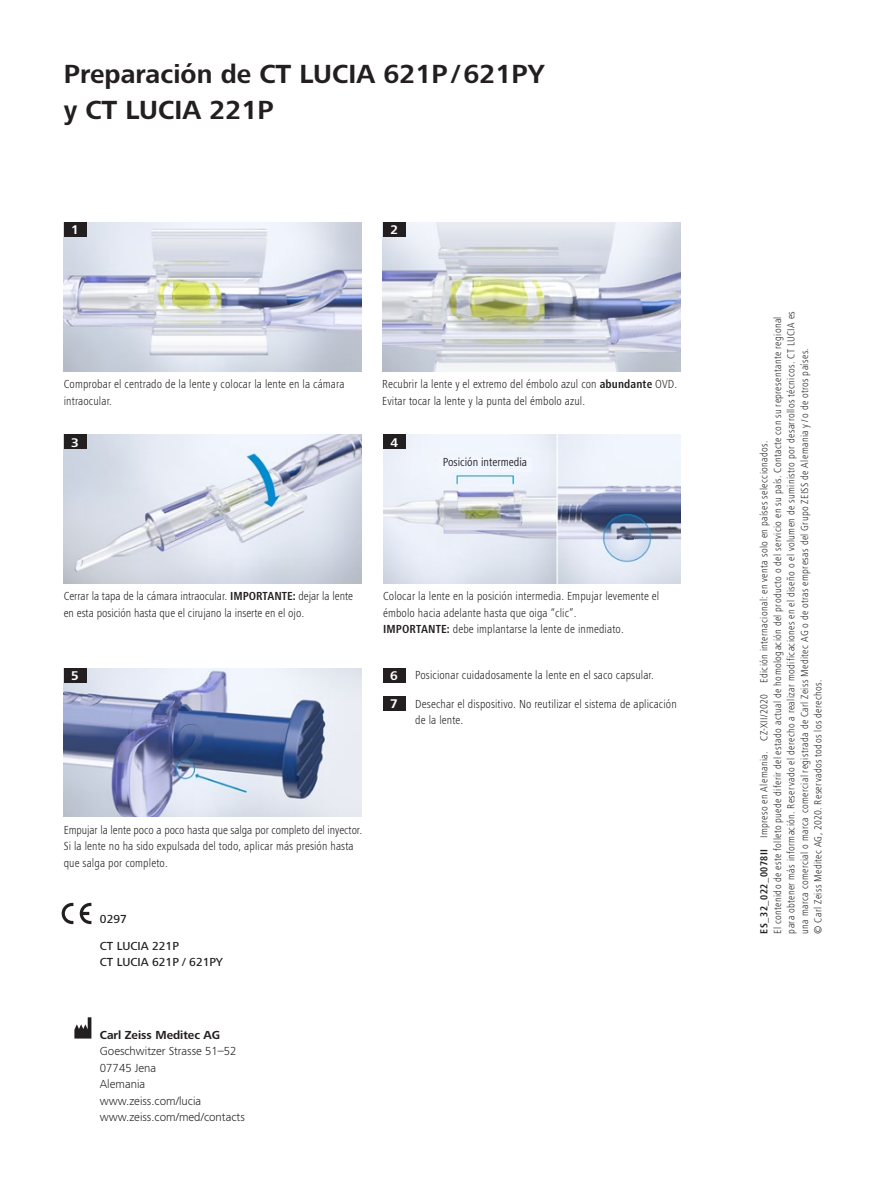
<style>
.page{position:relative;width:893px;height:1178px;background:#fff}
.page>*{position:absolute;margin:0;border:0;box-sizing:border-box;transform-origin:0 0}
.t1{font:700 27px/36px "ZEISS Frutiger Next W1 G";letter-spacing:.005em;color:#231f20}
.t2{font:700 12.9px "ZEISS Frutiger Next W1 G";color:#fff}
.t3{font:300 condensed 12px/16.5px "ZEISS Frutiger Next W1 G";letter-spacing:.01em;color:#231f20}
.t4{font:300 12px/16.5px "ZEISS Frutiger Next W1 G";color:#231f20}
.t5{font:500 12px/16.5px "ZEISS Frutiger Next W1 G";color:#231f20}
.t6{font:700 12px "ZEISS Frutiger Next W1 G";color:#231f20}
.t7{font:condensed 12px "ZEISS Frutiger Next W1 G";color:#231f20}
.t8{font:300 condensed 10.5px/13.5px "ZEISS Frutiger Next W1 G";letter-spacing:.035em;color:#231f20}
.s1{font-weight:700}
</style>
<div class="page">
<img style="left:64px;top:222px;width:297px;height:149px">
<img style="left:383px;top:222px;width:297px;height:149px">
<img style="left:383px;top:435px;width:297px;height:148px">
<img style="left:64px;top:668px;width:297px;height:149px">
<img style="left:64px;top:435px;width:297px;height:148px">
<div style="left:64px;top:222px;width:22px;height:15px;background:#231f20"></div>
<div style="left:383px;top:222px;width:23px;height:15px;background:#231f20"></div>
<div style="left:64px;top:435px;width:22px;height:14px;background:#231f20"></div>
<div style="left:383px;top:435px;width:23px;height:14px;background:#231f20"></div>
<div style="left:64px;top:668px;width:22px;height:15px;background:#231f20"></div>
<div style="left:383px;top:668px;width:22px;height:14px;background:#231f20"></div>
<div style="left:383px;top:696px;width:22px;height:15px;background:#231f20"></div>
<svg style="left:74px;top:1017px;width:17px;height:21px"></svg>
<svg style="left:80px;top:903px;width:11px;height:21px"></svg>
<svg style="left:62px;top:903px;width:11px;height:21px"></svg>
<div style="left:439px;top:458px;width:92px;height:14px;background:#f2f6ff"></div>
<h1 class="t1" style="left:64px;top:55px;width:482px">Preparación de CT LUCIA 621P/621PY y CT LUCIA 221P</h1>
<p class="t2" style="left:71px;top:221px;width:9px">1</p>
<p class="t2" style="left:391px;top:221px;width:9px">2</p>
<p class="t3" style="left:64px;top:375px;width:282px">Comprobar el centrado de la lente y colocar la lente en la cámara intraocular.</p>
<p class="t3" style="left:382px;top:375px;width:296px">Recubrir la lente y el extremo del émbolo azul con <span class="s1">abundante</span> OVD.<br>Evitar tocar la lente y la punta del émbolo azul.</p>
<p class="t2" style="left:71px;top:433px;width:9px">3</p>
<p class="t2" style="left:391px;top:433px;width:9px">4</p>
<p class="t7" style="left:443px;top:454px;width:86px">Posición intermedia</p>
<p class="t3" style="left:64px;top:587px;width:291px">Cerrar la tapa de la cámara intraocular. <span class="s1">IMPORTANTE:</span> dejar la lente en esta posición hasta que el cirujano la inserte en el ojo.</p>
<p class="t3" style="left:383px;top:587px;width:278px">Colocar la lente en la posición intermedia. Empujar levemente el émbolo hacia adelante hasta que oiga “clic”.<br><span class="s1">IMPORTANTE:</span> debe implantarse la lente de inmediato.</p>
<p class="t2" style="left:71px;top:667px;width:9px">5</p>
<p class="t2" style="left:390px;top:666px;width:9px">6</p>
<p class="t2" style="left:390px;top:695px;width:9px">7</p>
<p class="t3" style="left:415px;top:666px;width:240px">Posicionar cuidadosamente la lente en el saco capsular.</p>
<p class="t3" style="left:415px;top:695px;width:263px">Desechar el dispositivo. No reutilizar el sistema de aplicación de la lente.</p>
<p class="t3" style="left:64px;top:821px;width:300px">Empujar la lente poco a poco hasta que salga por completo del inyector.<br>Si la lente no ha sido expulsada del todo, aplicar más presión hasta que salga por completo.</p>
<p class="t5" style="left:100px;top:910px;width:28px">0297</p>
<p class="t5" style="left:100px;top:937px;width:125px">CT LUCIA 221P<br>CT LUCIA 621P / 621PY</p>
<p class="t6" style="left:100px;top:1026px;width:122px">Carl Zeiss Meditec AG</p>
<p class="t4" style="left:100px;top:1042px;width:146px">Goeschwitzer Strasse 51–52<br>07745 Jena<br>Alemania www.zeiss.com/lucia www.zeiss.com/med/contacts</p>
<p class="t8" style="left:757px;top:934px;width:624px;rotate:-90deg"><span class="s1">ES_32_022_0078II</span> Impreso en Alemania. CZ-XII/2020 Edición internacional: en venta solo en países seleccionados.<br>El contenido de este folleto puede diferir del estado actual de homologación del producto o del servicio en su país. Contacte con su representante regional para obtener más información. Reservado el derecho a realizar modificaciones en el diseño o el volumen de suministro por desarrollos técnicos. CT LUCIA es una marca comercial o marca comercial registrada de Carl Zeiss Meditec AG o de otras empresas del Grupo ZEISS de Alemania y/ o de otros países.<br>© Carl Zeiss Meditec AG, 2020. Reservados todos los derechos.</p>
</div>
